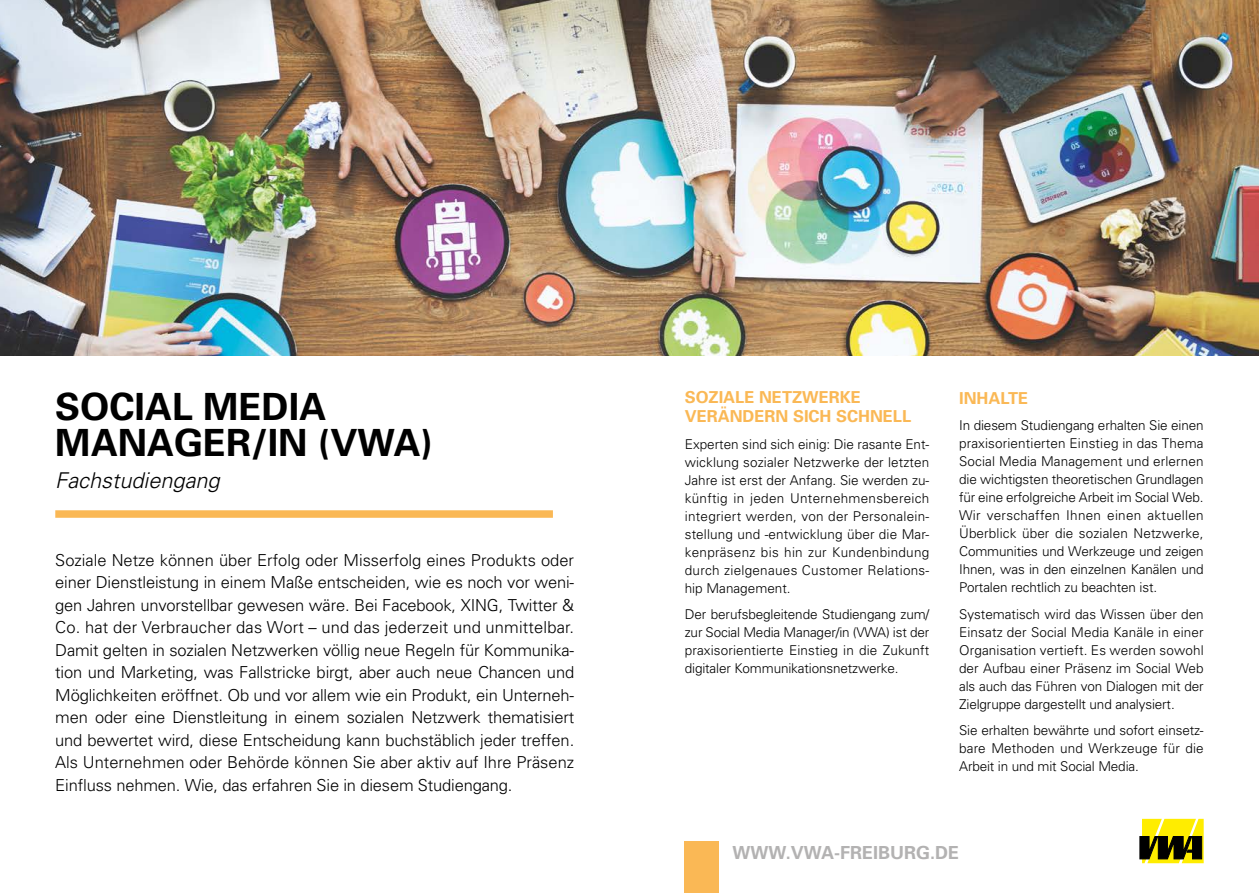
<style>
.page{position:relative;width:1259px;height:893px;background:#fff}
.page>*{position:absolute;margin:0;border:0;box-sizing:border-box;transform-origin:0 0}
.t1{font:700 37.5px/36px "Univers";color:#000}
.t2{font:italic 300 21.75px "Univers";color:#000}
.t3{font:700 18px "Univers";color:#b3b2b2}
.t4{font:300 16.5px/22.5px "Univers";letter-spacing:-.01em;color:#000;text-align:justify}
.t5{font:700 16.5px/19.5px "Univers";color:#fab855}
.t6{font:300 13.5px/18px "Univers";letter-spacing:-.01em;color:#000;text-align:justify}
</style>
<div class="page">
<img style="left:0;top:0;width:1259px;height:355px">
<div style="left:685px;top:842px;width:34px;height:51px;background:#fab855"></div>
<svg style="left:1140px;top:819px;width:63px;height:44px;background:#968c0e"></svg>
<div style="left:55px;top:510px;width:498px;height:8px;background:#fab855"></div>
<h1 class="t1" style="left:55px;top:387px;width:379px">SOCIAL MEDIA<br>MANAGER/IN (VWA)</h1>
<h2 class="t2" style="left:55px;top:467px;width:166px">Fachstudiengang</h2>
<p class="t4" style="left:55px;top:548px;width:520px">Soziale Netze können über Erfolg oder Misserfolg eines Produkts oder einer Dienstleistung in einem Maße entscheiden, wie es noch vor weni&shy;gen Jahren unvorstellbar gewesen wäre. Bei Facebook, XING, Twitter &amp; Co. hat der Verbraucher das Wort – und das jederzeit und unmittelbar.<br>Damit gelten in sozialen Netzwerken völlig neue Regeln für Kommunika&shy;tion und Marketing, was Fallstricke birgt, aber auch neue Chancen und Möglichkeiten eröffnet. Ob und vor allem wie ein Produkt, ein Unterneh&shy;men oder eine Dienstleitung in einem sozialen Netzwerk thematisiert und bewertet wird, diese Entscheidung kann buchstäblich jeder treffen.<br>Als Unternehmen oder Behörde können Sie aber aktiv auf Ihre Präsenz Einfluss nehmen. Wie, das erfahren Sie in diesem Studiengang.</p>
<p class="t5" style="left:685px;top:386px;width:228px">SOZIALE NETZWERKE<br>VERÄNDERN SICH SCHNELL</p>
<p class="t6" style="left:685px;top:435px;width:246px">Experten sind sich einig: Die rasante Ent&shy;wicklung sozialer Netzwerke der letzten Jahre ist erst der Anfang. Sie werden zu&shy;künftig in jeden Unternehmensbereich integriert werden, von der Personalein&shy;stellung und -entwicklung über die Mar&shy;kenpräsenz bis hin zur Kundenbindung durch zielgenaues Customer Relations&shy;hip Management.</p>
<p class="t6" style="left:685px;top:605px;width:246px">Der berufsbegleitende Studiengang zum/ zur Social Media Manager/in (VWA) ist der praxisorientierte Einstieg in die Zukunft digitaler Kommunikationsnetzwerke.</p>
<p class="t5" style="left:959px;top:388px;width:71px">INHALTE</p>
<p class="t6" style="left:959px;top:417px;width:246px">In diesem Studiengang erhalten Sie einen praxisorientierten Einstieg in das Thema Social Media Management und erlernen die wichtigsten theoretischen Grundlagen für eine erfolgreiche Arbeit im Social Web.<br>Wir verschaffen Ihnen einen aktuellen Überblick über die sozialen Netzwerke, Communities und Werkzeuge und zeigen Ihnen, was in den einzelnen Kanälen und Portalen rechtlich zu beachten ist.</p>
<p class="t6" style="left:959px;top:605px;width:246px">Systematisch wird das Wissen über den Einsatz der Social Media Kanäle in einer Organisation vertieft. Es werden sowohl der Aufbau einer Präsenz im Social Web als auch das Führen von Dialogen mit der Zielgruppe dargestellt und analysiert.</p>
<p class="t6" style="left:959px;top:721px;width:246px">Sie erhalten bewährte und sofort einsetz&shy;bare Methoden und Werkzeuge für die Arbeit in und mit Social Media.</p>
<h3 class="t3" style="left:732px;top:841px;width:228px">WWW.VWA-FREIBURG.DE</h3>
</div>
